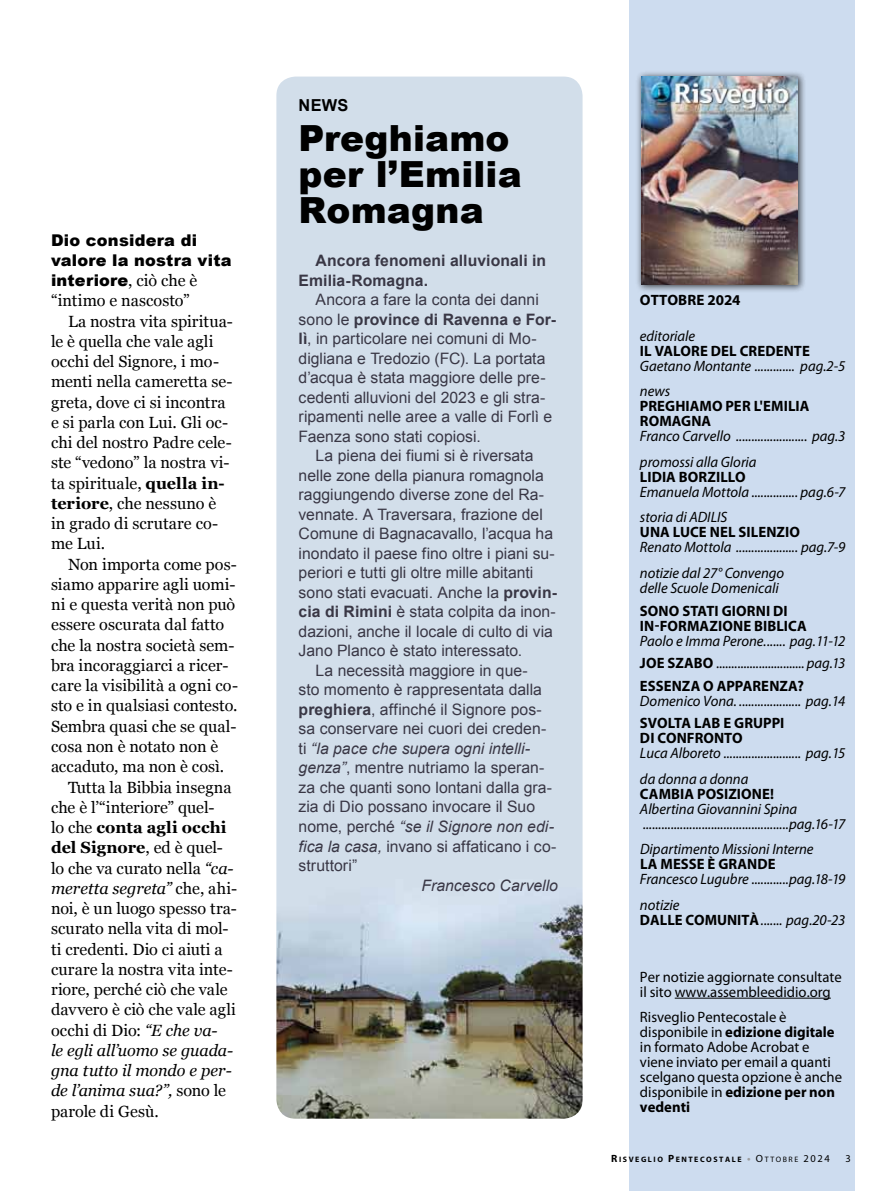
<style>
.page{position:relative;width:893px;height:1191px;background:#fff}
.page>*{position:absolute;margin:0;border:0;box-sizing:border-box;transform-origin:0 0}
.t1{font:900 36px/36px "Arial";letter-spacing:.005em;color:#000}
.t2{font:700 16.5px "Arial";color:#000}
.t3{font:16.2px "Georgia";color:#000}
.t4{font:italic 16.2px "Georgia";letter-spacing:-.005em;color:#000}
.t5{font:900 16.2px/20.2px "Arial";letter-spacing:.015em;color:#000}
.t6{font:700 16.2px "Georgia";letter-spacing:.005em;color:#000}
.t7{font:15.75px/19.5px "Arial";color:#393745}
.t8{font:italic 15.75px "Arial";letter-spacing:.005em;color:#393745}
.t9{font:700 15.75px/19.5px "Arial";letter-spacing:.005em;color:#393745}
.t10{font:italic 15px/25.5px "Myriad Pro";color:#000}
.t11{font:15px/15px "Myriad Pro";color:#000}
.t12{font:700 15px/15px "Myriad Pro";letter-spacing:.005em;color:#000}
.t13{font:10.5px "Myriad Pro";color:#000}
.t14{font:700 7.8px "Myriad Pro";letter-spacing:.2em;color:#000}
.s1{font-family:"Georgia";font-weight:400}
.s2{font-weight:700}
.s3{font-weight:400}
.s4{font-style:italic}
.s5{font-style:normal}
.s6{font-weight:700;font-style:normal}
.s7{font-size:10.5px}
.s8{font-size:10.5px;color:#9c9d9f}
.s9{font-weight:400;font-size:10.5px}
</style>
<div class="page">
<div style="left:629px;top:0;width:226px;height:1191px;background:#c8d9ee"></div>
<div style="left:635px;top:71px;width:171px;height:222px;background:#000;opacity:.75"></div>
<img style="left:641px;top:77px;width:156px;height:207px">
<img style="left:276px;top:77px;width:307px;height:1041px">
<hr style="left:675px;top:997px;width:156px;height:1px;background:#000">
<p class="t5" style="left:51px;top:229px;width:182px">Dio considera di valore la nostra vita interiore<span class="s1">, ciò che è</span></p>
<p class="t3" style="left:51px;top:291px;width:140px">“intimo e nascosto”</p>
<p class="t3" style="left:68px;top:311px;width:166px">La nostra vita spiritua-</p>
<p class="t3" style="left:51px;top:331px;width:164px">le è quella che vale agli</p>
<p class="t3" style="left:51px;top:352px;width:170px">occhi del Signore, i mo-</p>
<p class="t3" style="left:51px;top:372px;width:183px">menti nella cameretta se-</p>
<p class="t3" style="left:51px;top:392px;width:176px">greta, dove ci si incontra</p>
<p class="t3" style="left:51px;top:412px;width:179px">e si parla con Lui. Gli oc-</p>
<p class="t3" style="left:51px;top:433px;width:182px">chi del nostro Padre cele-</p>
<p class="t3" style="left:51px;top:453px;width:180px">ste “vedono” la nostra vi-</p>
<p class="t3" style="left:51px;top:473px;width:175px">ta spirituale, <span class="s2">quella in-</span></p>
<p class="t3" style="left:51px;top:493px;width:167px"><span class="s2">teriore</span>, che nessuno è</p>
<p class="t3" style="left:51px;top:514px;width:169px">in grado di scrutare co-</p>
<p class="t3" style="left:51px;top:534px;width:56px">me Lui.</p>
<p class="t3" style="left:68px;top:554px;width:170px">Non importa come pos-</p>
<p class="t3" style="left:51px;top:574px;width:186px">siamo apparire agli uomi-</p>
<p class="t3" style="left:51px;top:595px;width:186px">ni e questa verità non può</p>
<p class="t3" style="left:51px;top:615px;width:175px">essere oscurata dal fatto</p>
<p class="t3" style="left:51px;top:635px;width:185px">che la nostra società sem-</p>
<p class="t3" style="left:51px;top:655px;width:179px">bra incoraggiarci a ricer-</p>
<p class="t3" style="left:51px;top:676px;width:189px">care la visibilità a ogni co-</p>
<p class="t3" style="left:51px;top:696px;width:188px">sto e in qualsiasi contesto.</p>
<p class="t3" style="left:51px;top:716px;width:187px">Sembra quasi che se qual-</p>
<p class="t3" style="left:51px;top:736px;width:169px">cosa non è notato non è</p>
<p class="t3" style="left:51px;top:757px;width:175px">accaduto, ma non è così.</p>
<p class="t3" style="left:68px;top:777px;width:165px">Tutta la Bibbia insegna</p>
<p class="t3" style="left:51px;top:797px;width:165px">che è l’“interiore” quel-</p>
<p class="t6" style="left:51px;top:817px;width:177px"><span class="s3">lo che</span> conta agli occhi</p>
<p class="t6" style="left:51px;top:837px;width:173px">del Signore<span class="s3">, ed è quel-</span></p>
<p class="t3" style="left:51px;top:858px;width:184px">lo che va curato nella <span class="s4">“ca-</span></p>
<p class="t4" style="left:51px;top:878px;width:188px">meretta segreta” <span class="s5">che, ahi-</span></p>
<p class="t3" style="left:51px;top:898px;width:187px">noi, è un luogo spesso tra-</p>
<p class="t3" style="left:51px;top:919px;width:179px">scurato nella vita di mol-</p>
<p class="t3" style="left:51px;top:939px;width:173px">ti credenti. Dio ci aiuti a</p>
<p class="t3" style="left:51px;top:959px;width:183px">curare la nostra vita inte-</p>
<p class="t3" style="left:51px;top:979px;width:178px">riore, perché ciò che vale</p>
<p class="t3" style="left:51px;top:1000px;width:186px">davvero è ciò che vale agli</p>
<p class="t3" style="left:51px;top:1020px;width:168px">occhi di Dio: <span class="s4">“E che va-</span></p>
<p class="t4" style="left:51px;top:1040px;width:184px">le egli all’uomo se guada-</p>
<p class="t4" style="left:51px;top:1060px;width:182px">gna tutto il mondo e per-</p>
<p class="t4" style="left:51px;top:1080px;width:177px">de l’anima sua?”, <span class="s5">sono le</span></p>
<p class="t3" style="left:51px;top:1101px;width:109px">parole di Gesù.</p>
<p class="t2" style="left:299px;top:94px;width:51px">news</p>
<h1 class="t1" style="left:299px;top:119px;width:225px">Preghiamo per l’Emilia<br>Romagna</h1>
<p class="t9" style="left:299px;top:251px;width:249px;text-indent:17px">Ancora fenomeni alluvionali in<br>Emilia-Romagna.</p>
<p class="t7" style="left:299px;top:290px;width:259px;text-indent:17px">Ancora a fare la conta dei danni sono le <span class="s2">province di Ravenna e For&shy;lì</span>, in particolare nei comuni di Mo&shy;digliana e Tredozio (FC). La portata d’acqua è stata maggiore delle pre&shy;cedenti alluvioni del 2023 e gli stra&shy;ripamenti nelle aree a valle di Forlì e Faenza sono stati copiosi.</p>
<p class="t7" style="left:316px;top:446px;width:219px">La piena dei fiumi si è riversata</p>
<p class="t7" style="left:299px;top:466px;width:247px">nelle zone della pianura romagnola</p>
<p class="t7" style="left:299px;top:485px;width:247px">raggiungendo diverse zone del Ra-</p>
<p class="t7" style="left:299px;top:505px;width:246px">vennate. A Traversara, frazione del</p>
<p class="t7" style="left:299px;top:524px;width:256px">Comune di Bagnacavallo, l’acqua ha</p>
<p class="t7" style="left:299px;top:544px;width:258px">inondato il paese fino oltre i piani su-</p>
<p class="t7" style="left:299px;top:563px;width:236px">periori e tutti gli oltre mille abitanti</p>
<p class="t7" style="left:299px;top:583px;width:260px">sono stati evacuati. Anche la <span class="s2">provin-</span></p>
<p class="t7" style="left:299px;top:602px;width:259px"><span class="s2">cia di Rimini</span> è stata colpita da inon-</p>
<p class="t7" style="left:299px;top:622px;width:256px">dazioni, anche il locale di culto di via</p>
<p class="t7" style="left:299px;top:641px;width:225px">Jano Planco è stato interessato.</p>
<p class="t7" style="left:316px;top:661px;width:214px">La necessità maggiore in que-</p>
<p class="t7" style="left:299px;top:680px;width:245px">sto momento è rappresentata dalla</p>
<p class="t7" style="left:299px;top:700px;width:245px"><span class="s2">preghiera</span>, affinché il Signore pos-</p>
<p class="t7" style="left:299px;top:719px;width:249px">sa conservare nei cuori dei creden-</p>
<p class="t8" style="left:299px;top:738px;width:233px"><span class="s5">ti</span> “la pace che supera ogni intelli-</p>
<p class="t7" style="left:299px;top:758px;width:247px"><span class="s4">genza”</span>, mentre nutriamo la speran-</p>
<p class="t7" style="left:299px;top:778px;width:255px">za che quanti sono lontani dalla gra-</p>
<p class="t7" style="left:299px;top:797px;width:238px">zia di Dio possano invocare il Suo</p>
<p class="t8" style="left:299px;top:816px;width:257px"><span class="s5">nome, perché</span> “se il Signore non edi-</p>
<p class="t7" style="left:299px;top:836px;width:259px"><span class="s4">fica la casa,</span> invano si affaticano i co-</p>
<p class="t7" style="left:299px;top:856px;width:60px">struttori”</p>
<p class="t8" style="left:422px;top:874px;width:138px">Francesco Carvello</p>
<p class="t12" style="left:640px;top:292px;width:102px">OTTOBRE 2024</p>
<p class="t10" style="left:640px;top:323px;width:57px">editoriale</p>
<p class="t12" style="left:640px;top:343px;width:51px">IL VALORE</p>
<p class="t12" style="left:711px;top:343px;width:92px">DEL CREDENTE</p>
<p class="t10" style="left:640px;top:353px;width:207px">Gaetano Montante ............. pag.2-5 news</p>
<p class="t12" style="left:640px;top:398px;width:171px">PREGHIAMO PER L'EMILIA<br>ROMAGNA</p>
<p class="t10" style="left:640px;top:423px;width:207px">Franco Carvello ....................... pag.3 promossi alla Gloria</p>
<p class="t12" style="left:640px;top:469px;width:105px">LIDIA BORZILLO</p>
<p class="t10" style="left:640px;top:479px;width:207px">Emanuela Mottola ............... pag.6-7 storia di ADILIS</p>
<p class="t12" style="left:640px;top:524px;width:153px">UNA LUCE NEL SILENZIO</p>
<p class="t10" style="left:640px;top:534px;width:207px">Renato Mottola .................... pag.7-9 notizie dal 27° Convengo</p>
<p class="t10" style="left:640px;top:575px;width:140px">delle Scuole Domenicali</p>
<p class="t12" style="left:640px;top:602px;width:168px">SONO STATI GIORNI DI<br>IN-FORMAZIONE BIBLICA</p>
<p class="t10" style="left:640px;top:629px;width:207px;line-height:22.5px;text-align:justify">Paolo e Imma Perone....... pag.11-12<br><span class="s6">JOE SZABO</span> <span class="s5">.............................</span> pag.13<br><span class="s6">ESSENZA</span></p>
<p class="t12" style="left:703px;top:677px;width:102px">O APPARE NZA?</p>
<p class="t10" style="left:640px;top:687px;width:207px">Domenico Vona. .................... pag.14</p>
<p class="t12" style="left:640px;top:715px;width:144px">SVOLTA LAB E GRUPPI<br>DI CONFRONTO</p>
<p class="t10" style="left:640px;top:740px;width:207px">Luca Alboreto ......................... pag.15 da donna a donna</p>
<p class="t12" style="left:640px;top:785px;width:136px">CAMBIA POSIZIONE!</p>
<p class="t10" style="left:640px;top:801px;width:207px;line-height:15px">Albertina Giovannini Spina ...............................................pag.16-17</p>
<p class="t10" style="left:640px;top:836px;width:175px">Dipartimento Missioni Interne</p>
<p class="t12" style="left:640px;top:856px;width:136px">LA MESSE È GRANDE</p>
<p class="t10" style="left:640px;top:866px;width:207px">Francesco Lugubre ............pag.18-19 notizie</p>
<p class="t10" style="left:640px;top:906px;width:207px"><span class="s6">DALLE COMUNITÀ</span>....... pag.20-23</p>
<p class="t11" style="left:640px;top:969px;width:203px">Per notizie aggiornate consultate il sito www.assembleedidio.org</p>
<p class="t11" style="left:640px;top:1009px;width:204px">Risveglio Pentecostale è disponibile in <span class="s2">EDIZIONE DIGITALE </span>in formato Adobe Acrobat e viene inviato per email a quanti scelgano questa opzione è anche disponibile in <span class="s2">EDIZIONE PER NON<br>VEDENTI</span></p>
<p class="t14" style="left:611px;top:1154px;width:220px"><span class="s7">R</span>ISVEGLIO <span class="s7">P</span>ENTECOSTALE <span class="s8">•</span> <span class="s9">O</span><span class="s3">TTOBRE</span> <span class="s9">2024</span></p>
<p class="t13" style="left:846px;top:1151px;width:7px">3</p>
</div>
